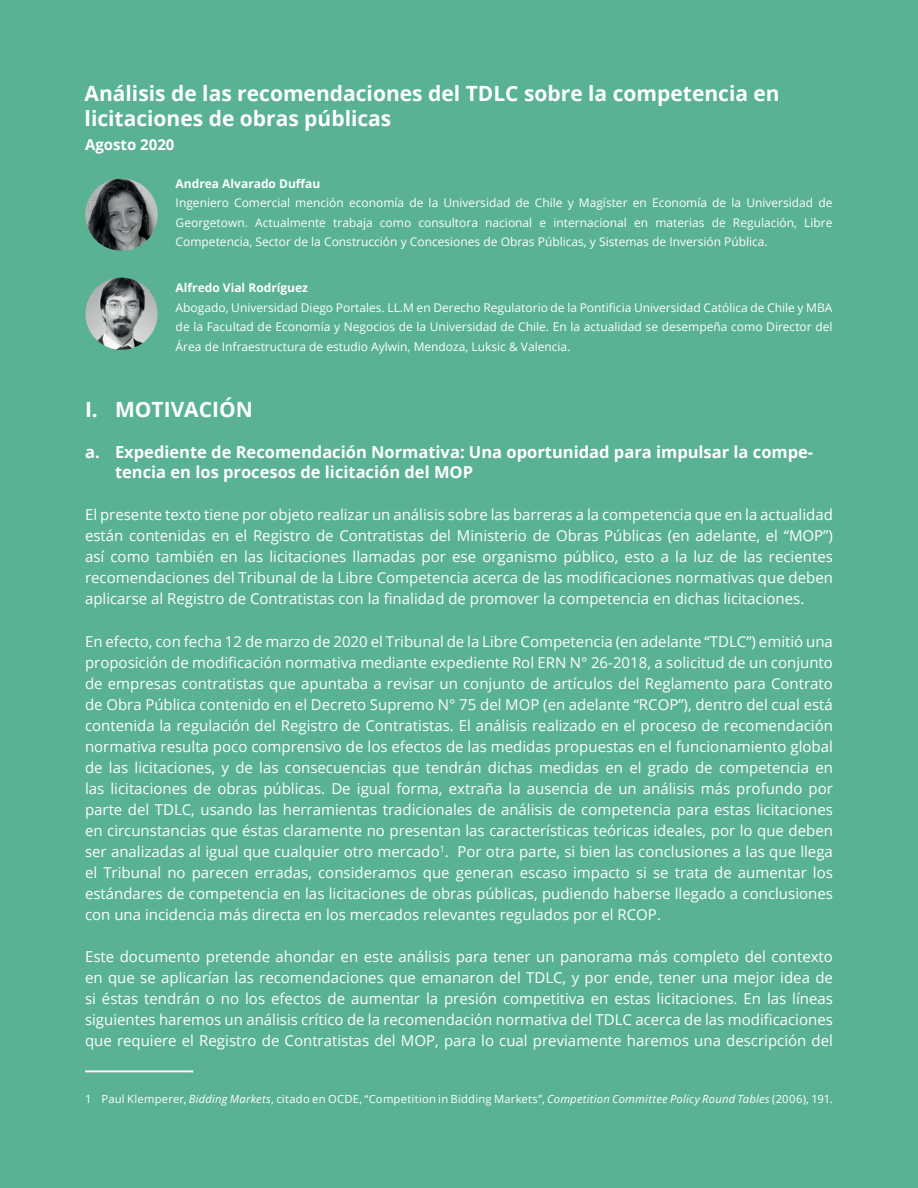
<style>
.page{position:relative;width:918px;height:1188px;background:#59b292}
.page>*{position:absolute;margin:0;border:0;box-sizing:border-box;transform-origin:0 0}
.t1{font:700 21px/25.2px "Open Sans";color:#fff}
.t2{font:700 16.5px/19.8px "Open Sans";color:#fff}
.t3{font:15px/21px "Open Sans";color:#fff;text-align:justify}
.t4{font:700 15px "Open Sans";color:#fff}
.t5{font:12px/19.5px "Open Sans";color:#fff;text-align:justify}
.t6{font:700 12px "Open Sans";color:#fff}
.t7{font:11.25px "Open Sans";letter-spacing:.02em;color:#fff}
.s1{font-style:italic}
</style>
<div class="page">
<img style="left:85px;top:178px;width:73px;height:73px;border-radius:36px">
<img style="left:85px;top:278px;width:73px;height:72px;border-radius:36px">
<hr style="left:85px;top:1070px;width:108px;height:3px;background:#fff">
<h1 class="t1" style="left:85px;top:83px;width:697px">Análisis de las recomendaciones del TDLC sobre la competencia en licitaciones de obras públicas</h1>
<p class="t4" style="left:85px;top:138px;width:91px">Agosto 2020</p>
<p class="t6" style="left:176px;top:175px;width:146px">Andrea Alvarado Duffau</p>
<p class="t5" style="left:176px;top:194px;width:658px">Ingeniero Comercial mención economía de la Universidad de Chile y Magíster en Economía de la Universidad de Georgetown. Actualmente trabaja como consultora nacional e internacional en materias de Regulación, Libre Competencia, Sector de la Construcción y Concesiones de Obras Públicas, y Sistemas de Inversión Pública.</p>
<p class="t6" style="left:176px;top:283px;width:134px">Alfredo Vial Rodríguez</p>
<p class="t5" style="left:176px;top:298px;width:658px">Abogado, Universidad Diego Portales. LL.M en Derecho Regulatorio de la Pontificia Universidad Católica de Chile y MBA de la Facultad de Economía y Negocios de la Universidad de Chile. En la actualidad se desempeña como Director del Área de Infraestructura de estudio Aylwin, Mendoza, Luksic &amp; Valencia.</p>
<h1 class="t1" style="left:85px;top:399px;width:169px">I. MOTIVACIÓN</h1>
<p class="t2" style="left:115px;top:444px;width:700px;text-indent:-30px">a. Expediente de Recomendación Normativa: Una oportunidad para impulsar la compe&shy;tencia en los procesos de licitación del MOP</p>
<p class="t3" style="left:85px;top:506px;width:749px">El presente texto tiene por objeto realizar un análisis sobre las barreras a la competencia que en la actualidad están contenidas en el Registro de Contratistas del Ministerio de Obras Públicas (en adelante, el “MOP”) así como también en las licitaciones llamadas por ese organismo público, esto a la luz de las recientes recomendaciones del Tribunal de la Libre Competencia acerca de las modificaciones normativas que deben aplicarse al Registro de Contratistas con la finalidad de promover la competencia en dichas licitaciones.</p>
<p class="t3" style="left:85px;top:632px;width:749px">En efecto, con fecha 12 de marzo de 2020 el Tribunal de la Libre Competencia (en adelante “TDLC”) emitió una proposición de modificación normativa mediante expediente Rol ERN N° 26-2018, a solicitud de un conjunto de empresas contratistas que apuntaba a revisar un conjunto de artículos del Reglamento para Contrato de Obra Pública contenido en el Decreto Supremo N° 75 del MOP (en adelante “RCOP”), dentro del cual está contenida la regulación del Registro de Contratistas. El análisis realizado en el proceso de recomendación normativa resulta poco comprensivo de los efectos de las medidas propuestas en el funcionamiento global de las licitaciones, y de las consecuencias que tendrán dichas medidas en el grado de competencia en las licitaciones de obras públicas. De igual forma, extraña la ausencia de un análisis más profundo por parte del TDLC, usando las herramientas tradicionales de análisis de competencia para estas licitaciones en circunstancias que éstas claramente no presentan las características teóricas ideales, por lo que deben ser analizadas al igual que cualquier otro mercado<sup>1</sup>. Por otra parte, si bien las conclusiones a las que llega el Tribunal no parecen erradas, consideramos que generan escaso impacto si se trata de aumentar los estándares de competencia en las licitaciones de obras públicas, pudiendo haberse llegado a conclusiones con una incidencia más directa en los mercados relevantes regulados por el RCOP.</p>
<p class="t3" style="left:85px;top:948px;width:749px">Este documento pretende ahondar en este análisis para tener un panorama más completo del contexto en que se aplicarían las recomendaciones que emanaron del TDLC, y por ende, tener una mejor idea de si éstas tendrán o no los efectos de aumentar la presión competitiva en estas licitaciones. En las líneas siguientes haremos un análisis crítico de la recomendación normativa del TDLC acerca de las modificaciones que requiere el Registro de Contratistas del MOP, para lo cual previamente haremos una descripción del</p>
<p class="t7" style="left:85px;top:1094px;width:749px">1 Paul Klemperer, <span class="s1">Bidding Markets</span>, citado en OCDE, “Competition in Bidding Markets”, <span class="s1">Competition Committee Policy Round Tables</span> (2006), 191.</p>
</div>
